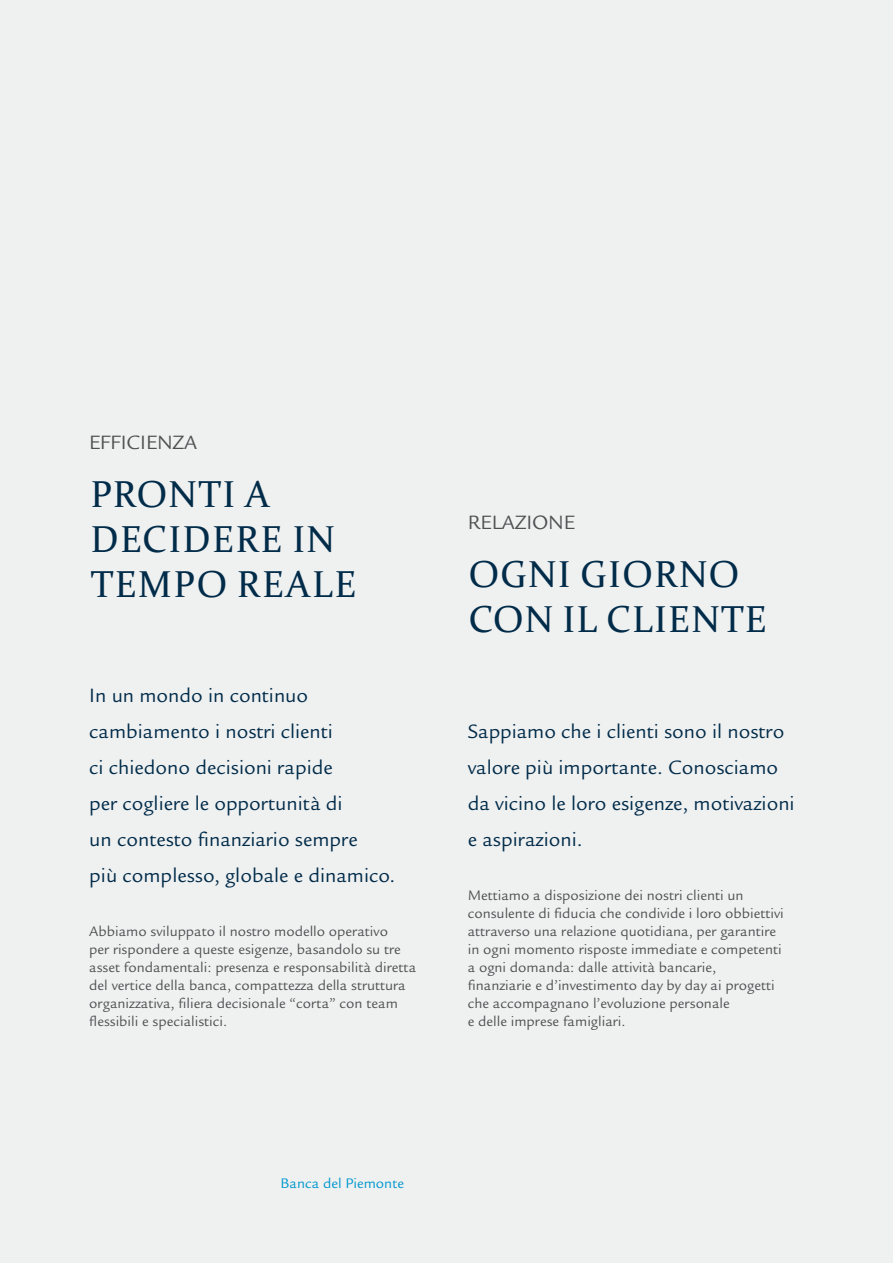
<style>
.page{position:relative;width:893px;height:1263px;background:#eff0f0}
.page>*{position:absolute;margin:0;border:0;box-sizing:border-box;transform-origin:0 0}
.t1{font:37.5px/45px "Constantia";letter-spacing:.04em;color:#002b49}
.t2{font:21px/36px "Legacy Sans Std";color:#002b49}
.t3{font:21px "Legacy Sans Std";color:#4f5051}
.t4{font:15px/18px "Legacy Sans Std";color:#4f5051}
.t5{font:15px "Legacy Sans Std";color:#0098ce}
</style>
<div class="page">
<h2 class="t3" style="left:89px;top:431px;width:109px">EFFICIENZA</h2>
<h1 class="t1" style="left:90px;top:470px;width:267px">PRONTI A<br>DECIDERE IN<br>TEMPO REALE</h1>
<h2 class="t2" style="left:89px;top:678px;width:307px">In un mondo in continuo cambiamento i nostri clienti<br>ci chiedono decisioni rapide<br>per cogliere le opportunità di<br>un contesto finanziario sempre<br>più complesso, globale e dinamico.</h2>
<p class="t4" style="left:89px;top:922px;width:328px">Abbiamo sviluppato il nostro modello operativo<br>per rispondere a queste esigenze, basandolo su tre asset fondamentali: presenza e responsabilità diretta del vertice della banca, compattezza della struttura organizzativa, filiera decisionale “corta” con team flessibili e specialistici.</p>
<h2 class="t3" style="left:468px;top:511px;width:109px">RELAZIONE</h2>
<h1 class="t1" style="left:469px;top:550px;width:299px">OGNI GIORNO<br>CON IL CLIENTE</h1>
<h2 class="t2" style="left:468px;top:714px;width:328px">Sappiamo che i clienti sono il nostro valore più importante. Conosciamo da vicino le loro esigenze, motivazioni e aspirazioni.</h2>
<p class="t4" style="left:468px;top:886px;width:318px">Mettiamo a disposizione dei nostri clienti un consulente di fiducia che condivide i loro obbiettivi attraverso una relazione quotidiana, per garantire in ogni momento risposte immediate e competenti a ogni domanda: dalle attività bancarie, finanziarie e d’investimento day by day ai progetti che accompagnano l’evoluzione personale<br>e delle imprese famigliari.</p>
<p class="t5" style="left:281px;top:1175px;width:125px">Banca del Piemonte</p>
</div>
